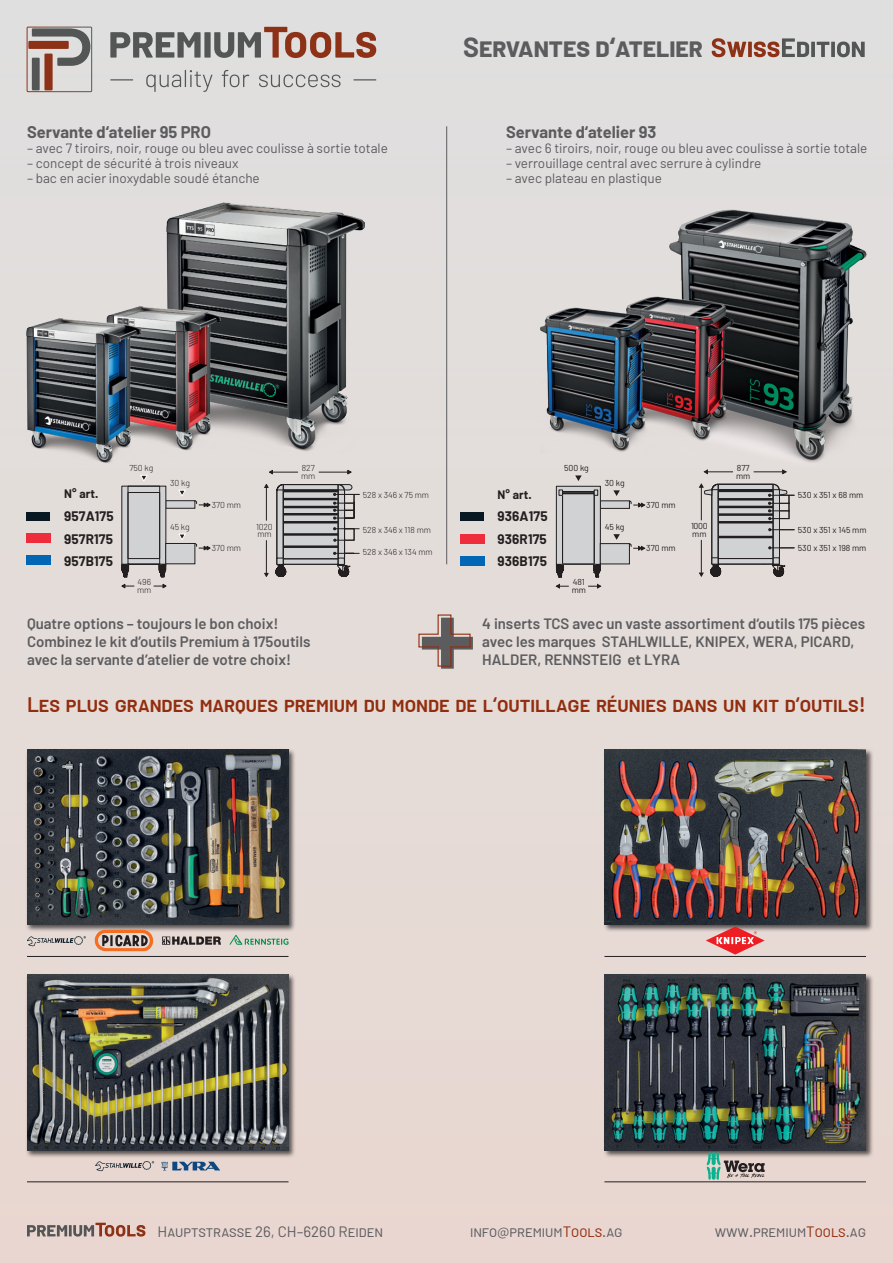
<style>
.page{position:relative;width:893px;height:1263px;background:#e4dcd9}
.page>*{position:absolute;margin:0;border:0;box-sizing:border-box;transform-origin:0 0}
.t1{font:700 27px "Barlow";color:#5c5c5f}
.t2{font:600 21px "Barlow";color:#922d0e}
.t3{font:700 16.5px "Barlow";color:#5c5c5f}
.t4{font:600 15px/18px "Barlow";color:#5c5c5f}
.t5{font:15px "Barlow";color:#5c5c5f}
.t6{font:13.5px "Barlow";color:#5c5c5f}
.t7{font:700 13.5px/22.2px "Barlow";letter-spacing:.01em;color:#231f20;text-align:justify}
.t8{font:700 12px "Barlow";letter-spacing:.015em;color:#231f20}
.t9{font:300 8.7px/7.5px "Barlow";color:#231f20}
.t10{font:8.7px/7.5px "Barlow";color:#231f20}
.s1{color:#922d0e}
</style>
<div class="page">
<svg style="left:712px;top:38px;width:34px;height:19px"></svg>
<svg style="left:748px;top:42px;width:4px;height:15px"></svg>
<svg style="left:754px;top:38px;width:55px;height:19px"></svg>
<svg style="left:811px;top:42px;width:4px;height:15px"></svg>
<svg style="left:817px;top:42px;width:12px;height:15px"></svg>
<svg style="left:831px;top:42px;width:4px;height:15px"></svg>
<svg style="left:837px;top:42px;width:28px;height:15px"></svg>
<svg style="left:110px;top:32px;width:91px;height:26px"></svg>
<div style="left:204px;top:32px;width:7px;height:26px;background:#545656"></div>
<svg style="left:214px;top:27px;width:162px;height:31px"></svg>
<svg style="left:146px;top:70px;width:66px;height:22px"></svg>
<svg style="left:222px;top:70px;width:27px;height:17px"></svg>
<svg style="left:259px;top:75px;width:82px;height:12px"></svg>
<div style="left:32px;top:58px;width:8px;height:32px;background:#545656"></div>
<svg style="left:32px;top:29px;width:58px;height:37px"></svg>
<div style="left:28px;top:41px;width:41px;height:8px;background:#8e3217"></div>
<div style="left:44px;top:54px;width:9px;height:36px;background:#8e3217"></div>
<div style="left:27px;top:27px;width:65px;height:65px;border:1px solid #fff"></div>
<svg style="left:110px;top:79px;width:23px;height:1px"></svg>
<svg style="left:354px;top:79px;width:22px;height:1px"></svg>
<svg style="left:27px;top:1223px;width:118px;height:13px"></svg>
<div style="left:603px;top:973px;width:270px;height:185px;background:#231f20;opacity:.75"></div>
<img style="left:604px;top:975px;width:262px;height:175px">
<hr style="left:604px;top:1181px;width:262px;height:1px;background:#231f20">
<svg style="left:706px;top:1152px;width:59px;height:28px"></svg>
<div style="left:603px;top:748px;width:270px;height:184px;background:#231f20;opacity:.75"></div>
<img style="left:604px;top:749px;width:262px;height:176px">
<hr style="left:604px;top:956px;width:262px;height:1px;background:#231f20">
<svg style="left:706px;top:926px;width:59px;height:28px"></svg>
<div style="left:25px;top:748px;width:271px;height:184px;background:#231f20;opacity:.75"></div>
<img style="left:27px;top:749px;width:261px;height:176px">
<svg style="left:27px;top:936px;width:59px;height:10px"></svg>
<svg style="left:95px;top:930px;width:58px;height:21px"></svg>
<svg style="left:162px;top:936px;width:59px;height:9px"></svg>
<svg style="left:230px;top:935px;width:58px;height:10px"></svg>
<hr style="left:27px;top:956px;width:261px;height:1px;background:#231f20">
<div style="left:25px;top:973px;width:271px;height:185px;background:#231f20;opacity:.75"></div>
<img style="left:27px;top:975px;width:261px;height:175px">
<svg style="left:95px;top:1161px;width:59px;height:10px"></svg>
<svg style="left:161px;top:1162px;width:59px;height:8px"></svg>
<hr style="left:27px;top:1181px;width:261px;height:1px;background:#231f20">
<svg style="left:418px;top:614px;width:55px;height:55px"></svg>
<img style="left:669px;top:209px;width:198px;height:253px">
<img style="left:631px;top:293px;width:107px;height:149px">
<img style="left:540px;top:304px;width:116px;height:148px">
<img style="left:166px;top:202px;width:198px;height:249px">
<img style="left:106px;top:306px;width:115px;height:145px">
<img style="left:26px;top:319px;width:115px;height:144px">
<div style="left:27px;top:512px;width:23px;height:8px;background:#071822"></div>
<div style="left:27px;top:533px;width:24px;height:10px;background:#ee2c3b"></div>
<div style="left:27px;top:555px;width:24px;height:10px;background:#0166b3"></div>
<svg style="left:264px;top:470px;width:96px;height:107px"></svg>
<div style="left:165px;top:500px;width:30px;height:8px;background:#d1d2d4;border:1px solid #231f20"></div>
<div style="left:165px;top:543px;width:30px;height:21px;background:#d1d2d4;border:1px solid #231f20"></div>
<svg style="left:121px;top:475px;width:66px;height:114px"></svg>
<svg style="left:194px;top:500px;width:17px;height:7px"></svg>
<svg style="left:194px;top:543px;width:17px;height:8px"></svg>
<div style="left:460px;top:512px;width:24px;height:9px;background:#071822"></div>
<div style="left:460px;top:534px;width:24px;height:9px;background:#ee2c3b"></div>
<div style="left:460px;top:556px;width:24px;height:9px;background:#0166b3"></div>
<hr style="left:716px;top:463px;width:34px;height:1px;background:#231f20">
<svg style="left:704px;top:470px;width:29px;height:4px"></svg>
<hr style="left:754px;top:472px;width:31px;height:1px;background:#231f20">
<svg style="left:782px;top:470px;width:4px;height:4px"></svg>
<svg style="left:699px;top:484px;width:96px;height:92px"></svg>
<div style="left:600px;top:501px;width:30px;height:8px;background:#d1d2d4;border:1px solid #231f20"></div>
<div style="left:556px;top:486px;width:45px;height:79px;background:#d1d2d4;border:1px solid #231f20"></div>
<svg style="left:555px;top:564px;width:46px;height:14px"></svg>
<div style="left:562px;top:492px;width:32px;height:72px;border:1px solid #231f20"></div>
<svg style="left:594px;top:490px;width:4px;height:6px"></svg>
<svg style="left:559px;top:490px;width:4px;height:6px"></svg>
<hr style="left:562px;top:491px;width:32px;height:1px;background:#231f20">
<hr style="left:562px;top:493px;width:32px;height:1px;background:#231f20">
<div style="left:600px;top:543px;width:30px;height:21px;background:#d1d2d4;border:1px solid #231f20"></div>
<hr style="left:562px;top:564px;width:34px;height:1px;background:#231f20">
<svg style="left:588px;top:584px;width:13px;height:4px"></svg>
<svg style="left:575px;top:475px;width:7px;height:6px"></svg>
<svg style="left:613px;top:490px;width:7px;height:6px"></svg>
<svg style="left:613px;top:534px;width:7px;height:6px"></svg>
<svg style="left:556px;top:584px;width:13px;height:4px"></svg>
<svg style="left:629px;top:500px;width:16px;height:7px"></svg>
<svg style="left:629px;top:543px;width:16px;height:7px"></svg>
<hr style="left:446px;top:126px;width:1px;height:438px;background:#5c5c5f">
<p class="t3" style="left:27px;top:121px;width:185px">Servante d‘atelier 95 PRO</p>
<p class="t6" style="left:27px;top:139px;width:362px">– avec 7 tiroirs, noir, rouge ou bleu avec coulisse à sortie totale</p>
<p class="t6" style="left:27px;top:154px;width:213px">– concept de sécurité à trois niveaux</p>
<p class="t6" style="left:27px;top:169px;width:234px">– bac en acier inoxydable soudé étanche</p>
<h1 class="t1" style="left:463px;top:31px;width:241px">Servantes d‘atelier</h1>
<p class="t3" style="left:506px;top:121px;width:152px">Servante d‘atelier 93</p>
<p class="t6" style="left:506px;top:139px;width:363px">– avec 6 tiroirs, noir, rouge ou bleu avec coulisse à sortie totale</p>
<p class="t6" style="left:506px;top:154px;width:257px">– verrouillage central avec serrure à cylindre</p>
<p class="t6" style="left:506px;top:169px;width:158px">– avec plateau en plastique</p>
<p class="t9" style="left:130px;top:464px;width:25px">750 kg</p>
<p class="t9" style="left:170px;top:479px;width:21px">30 kg</p>
<p class="t9" style="left:170px;top:523px;width:21px">45 kg</p>
<p class="t8" style="left:64px;top:486px;width:36px">N° art.</p>
<p class="t7" style="left:64px;top:505px;width:51px">957A175<br>957R175<br>957B175</p>
<p class="t9" style="left:256px;top:522px;width:18px">1020 mm</p>
<p class="t9" style="left:212px;top:500px;width:31px">370 mm</p>
<p class="t9" style="left:212px;top:544px;width:31px">370 mm</p>
<p class="t9" style="left:137px;top:578px;width:16px">496 mm</p>
<p class="t9" style="left:301px;top:464px;width:16px">827 mm</p>
<p class="t9" style="left:363px;top:491px;width:68px">528 x 346 x 75 mm</p>
<p class="t9" style="left:363px;top:525px;width:70px">528 x 346 x 118 mm</p>
<p class="t9" style="left:363px;top:548px;width:71px">528 x 346 x 134 mm</p>
<p class="t10" style="left:564px;top:464px;width:26px">500 kg</p>
<p class="t10" style="left:605px;top:479px;width:21px">30 kg</p>
<p class="t10" style="left:605px;top:523px;width:21px">45 kg</p>
<p class="t8" style="left:497px;top:487px;width:36px">N° art.</p>
<p class="t7" style="left:497px;top:505px;width:52px">936A175<br>936R175<br>936B175</p>
<p class="t10" style="left:691px;top:522px;width:18px">1000 mm</p>
<p class="t10" style="left:646px;top:500px;width:31px">370 mm</p>
<p class="t10" style="left:646px;top:544px;width:31px">370 mm</p>
<p class="t10" style="left:572px;top:578px;width:16px">481 mm</p>
<p class="t10" style="left:736px;top:464px;width:16px">877 mm</p>
<p class="t10" style="left:798px;top:491px;width:67px">530 x 351 x 68 mm</p>
<p class="t10" style="left:798px;top:520px;width:70px;line-height:18.3px">530 x 351 x 145 mm<br>530 x 351 x 198 mm</p>
<p class="t9" style="left:147px;top:613px;width:16px">mm</p>
<p class="t4" style="left:27px;top:614px;width:285px">Quatre options – toujours le bon choix!<br>Combinez le kit d’outils Premium à 175outils avec la servante d’atelier de votre choix!</p>
<p class="t4" style="left:482px;top:614px;width:385px">4 inserts TCS avec un vaste assortiment d‘outils 175 pièces avec les marques STAHLWILLE, KNIPEX, WERA, PICARD,<br>HALDER, RENNSTEIG et LYRA</p>
<h2 class="t2" style="left:27px;top:691px;width:840px">Les plus grandes marques premium du monde de l‘outillage réunies dans un kit d‘outils!</h2>
<p class="t9" style="left:208px;top:632px;width:68px">528 x 346 x 75 mm</p>
<p class="t10" style="left:643px;top:632px;width:67px">530 x 351 x 68 mm</p>
<p class="t9" style="left:102px;top:663px;width:18px">1020</p>
<p class="t10" style="left:536px;top:663px;width:18px">1000</p>
<p class="t5" style="left:158px;top:1222px;width:227px">Hauptstrasse 26, CH–6260 Reiden</p>
<p class="t5" style="left:470px;top:1222px;width:154px">info@premium<span class="s1">Tools</span>.ag</p>
<p class="t5" style="left:715px;top:1222px;width:153px">www.premium<span class="s1">Tools</span>.ag</p>
</div>
